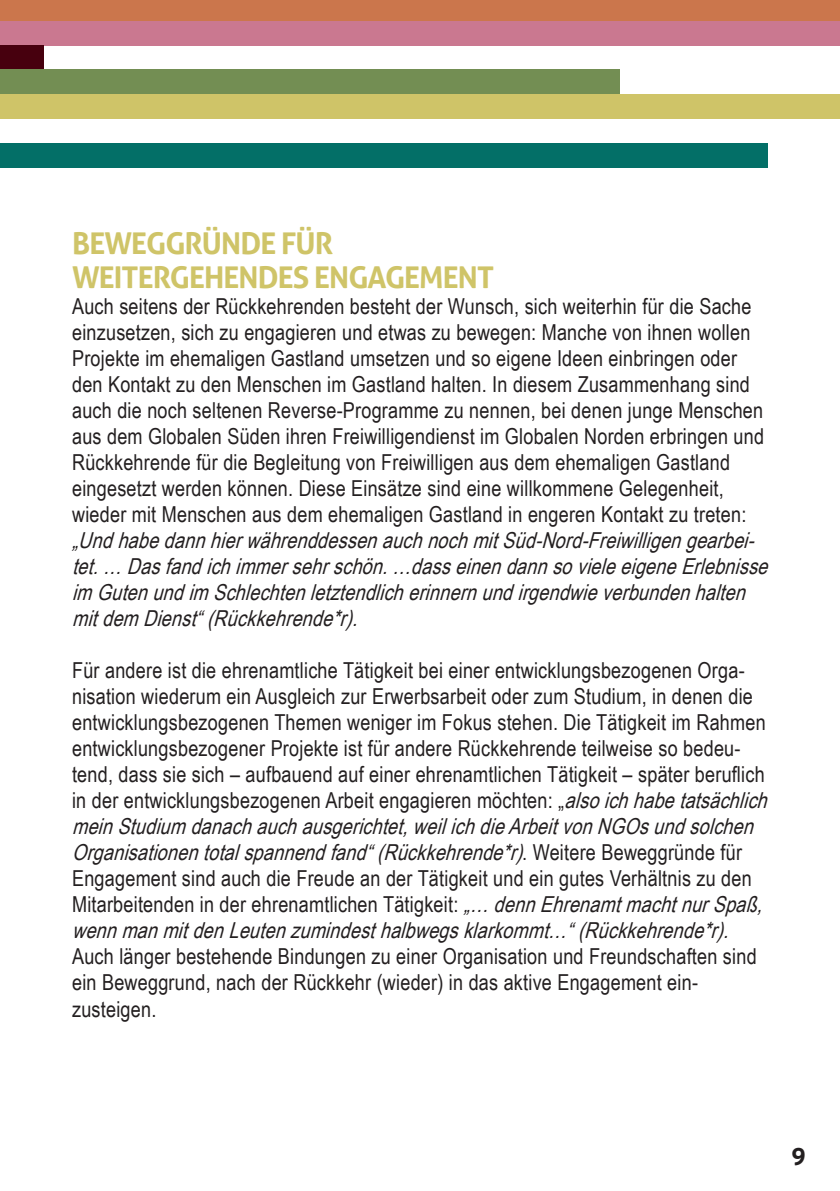
<style>
.page{position:relative;width:840px;height:1191px;background:#fff}
.page>*{position:absolute;margin:0;border:0;box-sizing:border-box;transform-origin:0 0}
.t1{font:700 30px/34px "Aller";letter-spacing:-.03em;color:#cfc468}
.t2{font:700 24px "Aller";color:#231f20}
.t3{font:22px/26px "Arial Narrow";letter-spacing:.01em;color:#231f20}
.t4{font:italic 22px/26px "Arial Narrow";color:#231f20}
.s1{font-style:italic}
</style>
<div class="page">
<div style="left:0;top:0;width:839px;height:21px;background:#cb764c"></div>
<div style="left:0;top:21px;width:839px;height:24px;background:#ca7890"></div>
<div style="left:0;top:45px;width:43px;height:24px;background:#47000e"></div>
<div style="left:0;top:70px;width:619px;height:24px;background:#738e53"></div>
<div style="left:0;top:94px;width:839px;height:24px;background:#cfc468"></div>
<div style="left:0;top:143px;width:767px;height:24px;background:#036f67"></div>
<h1 class="t1" style="left:72px;top:226px;width:423px">BEWEGGRÜNDE FÜR<br>WEITERGEHENDES ENGAGEMENT</h1>
<p class="t3" style="left:72px;top:293px;width:693px">Auch seitens der Rückkehrenden besteht der Wunsch, sich weiterhin für die Sache einzusetzen, sich zu engagieren und etwas zu bewegen: Manche von ihnen wollen Projekte im ehemaligen Gastland umsetzen und so eigene Ideen einbringen oder den Kontakt zu den Menschen im Gastland halten. In diesem Zusammenhang sind auch die noch seltenen Reverse-Programme zu nennen, bei denen junge Menschen aus dem Globalen Süden ihren Freiwilligendienst im Globalen Norden erbringen und Rückkehrende für die Begleitung von Freiwilligen aus dem ehemaligen Gastland eingesetzt werden können. Diese Einsätze sind eine willkommene Gelegenheit, wieder mit Menschen aus dem ehemaligen Gastland in engeren Kontakt zu treten:</p>
<p class="t4" style="left:72px;top:527px;width:704px">„UndhabedannhierwährenddessenauchnochmitSüd-Nord-Freiwilligengearbei&shy;tet.… Dasfandichimmersehrschön.…dasseinendannsovieleeigeneErlebnisse im Gutenundim Schlechtenletztendlicherinnernundirgendwieverbundenhalten mitdem Dienst“(Rückkehrende*r).</p>
<p class="t3" style="left:72px;top:657px;width:704px">Für andere ist die ehrenamtliche Tätigkeit bei einer entwicklungsbezogenen Orga&shy;nisation wiederum ein Ausgleich zur Erwerbsarbeit oder zum Studium, in denen die entwicklungsbezogenen Themen weniger im Fokus stehen. Die Tätigkeit im Rahmen entwicklungsbezogener Projekte ist für andere Rückkehrende teilweise so bedeu&shy;tend, dass sie sich – aufbauend auf einer ehrenamtlichen Tätigkeit – später beruflich in der entwicklungsbezogenen Arbeit engagieren möchten: „<span class="s1">alsoichhabetatsächlich meinStudium danachauchausgerichtet,weilichdieArbeitvonNGOsundsolchen Organisationentotalspannendfand“(Rückkehrende*r)</span>. W e i t e r e B e w e g g r ü n d e f ü r Engagement sind auch die Freude an der Tätigkeit und ein gutes Verhältnis zu den Mitarbeitenden in der ehrenamtlichen Tätigkeit: <span class="s1">„… dennEhrenamtmachtnurSpaß, wennmanmitdenLeutenzumindesthalbwegsklarkommt…“(Rückkehrende*r).</span></p>
<p class="t3" style="left:72px;top:943px;width:685px">Auch länger bestehende Bindungen zu einer Organisation und Freundschaften sind ein Beweggrund, nach der Rückkehr (wieder) in das aktive Engagement ein&shy;zusteigen.</p>
<p class="t2" style="left:791px;top:1142px;width:16px">9</p>
</div>
